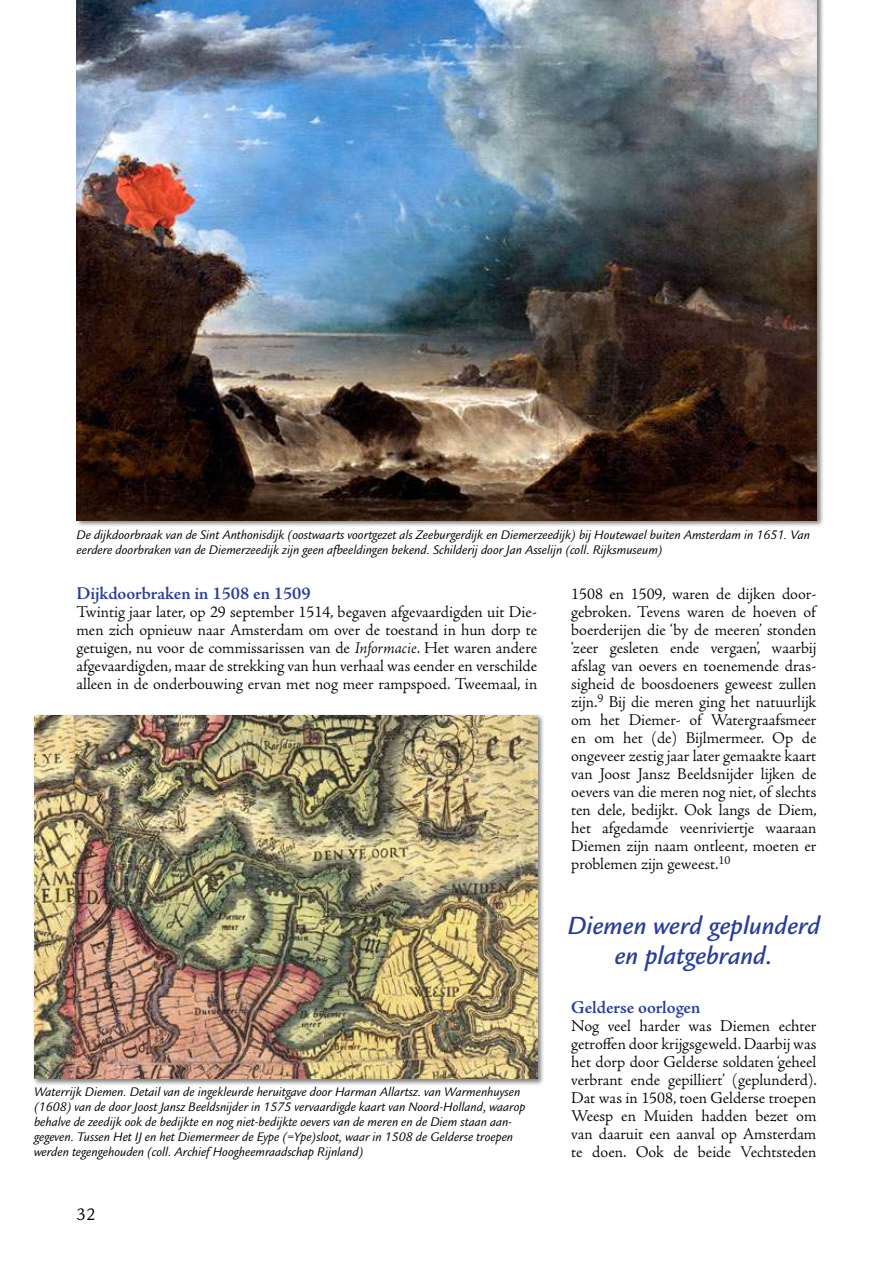
<style>
.page{position:relative;width:893px;height:1263px;background:#fff}
.page>*{position:absolute;margin:0;border:0;box-sizing:border-box;transform-origin:0 0}
.t1{font:italic 500 27px/30px "Legacy Sans Std";color:#263d9d;text-align:center}
.t2{font:600 18px "Adobe Jenson Pro";letter-spacing:-.005em;color:#263d9d}
.t3{font:18px "Legacy Sans Std";color:#000}
.t4{font:300 16.5px/18px "Adobe Jenson Pro";color:#000;text-align:justify}
.t5{font:italic 13.5px/15px "Legacy Sans Std";color:#000}
.s1{font-style:italic}
</style>
<div class="page">
<div style="left:75px;top:0;width:749px;height:528px;background:#000;opacity:.5"></div>
<img style="left:77px;top:0;width:739px;height:520px">
<div style="left:32px;top:713px;width:513px;height:373px;background:#000;opacity:.5"></div>
<img style="left:34px;top:715px;width:503px;height:363px">
<p class="t5" style="left:77px;top:527px;width:735px">De dijkdoorbraak van de Sint Anthonisdijk (oostwaarts voortgezet als Zeeburgerdijk en Diemerzeedijk) bij Houtewael buiten Amsterdam in 1651. Van eerdere doorbraken van de Diemerzeedijk zijn geen afbeeldingen bekend. Schilderij door Jan Asselijn (coll. Rijksmuseum)</p>
<p class="t2" style="left:77px;top:583px;width:236px">Dijkdoorbraken in 1508 en 1509</p>
<p class="t4" style="left:77px;top:603px;width:462px">Twintig jaar later, op 29 september 1514, begaven afgevaardigden uit Die&shy;men zich opnieuw naar Amsterdam om over de toestand in hun dorp te getuigen, nu voor de commissarissen van de <span class="s1">Informacie</span>. Het waren andere afgevaardigden, maar de strekking van hun verhaal was eender en verschilde alleen in de onderbouwing ervan met nog meer rampspoed. Tweemaal, in</p>
<p class="t5" style="left:34px;top:1085px;width:493px">Waterrijk Diemen. Detail van de ingekleurde heruitgave door Harman Allartsz. van Warmenhuysen (1608) van de door Joost Jansz Beeldsnijder in 1575 vervaardigde kaart van Noord-Holland, waarop behalve de zeedijk ook de bedijkte en nog niet-bedijkte oevers van de meren en de Diem staan aan&shy;gegeven. Tussen Het IJ en het Diemermeer de Eype (=Ype)sloot, waar in 1508 de Gelderse troepen werden tegengehouden (coll. Archief Hoogheemraadschap Rijnland)</p>
<p class="t3" style="left:77px;top:1204px;width:21px">32</p>
<p class="t4" style="left:571px;top:585px;width:247px">1508 en 1509, waren de dijken door&shy;gebroken. Tevens waren de hoeven of boerderijen die ‘by de meeren’ stonden ‘zeer gesleten ende vergaen’, waarbij afslag van oevers en toenemende dras&shy;sigheid de boosdoeners geweest zullen zijn.<sup>9</sup> Bij die meren ging het natuurlijk om het Diemer- of Watergraafsmeer en om het (de) Bijlmermeer. Op de ongeveer zestig jaar later gemaakte kaart van Joost Jansz Beeldsnijder lijken de oevers van die meren nog niet, of slechts ten dele, bedijkt. Ook langs de Diem, het afgedamde veenriviertje waaraan Diemen zijn naam ontleent, moeten er problemen zijn geweest.<sup>10</sup></p>
<h1 class="t1" style="left:568px;top:911px;width:254px">Diemen werd geplunderd en platgebrand.</h1>
<p class="t2" style="left:571px;top:997px;width:131px">Gelderse oorlogen</p>
<p class="t4" style="left:571px;top:1017px;width:247px">Nog veel harder was Diemen echter getroffen door krijgsgeweld. Daarbij was het dorp door Gelderse soldaten ‘geheel verbrant ende gepilliert’ (geplunderd).<br>Dat was in 1508, toen Gelderse troepen Weesp en Muiden hadden bezet om van daaruit een aanval op Amsterdam te doen. Ook de beide Vechtsteden</p>
</div>
